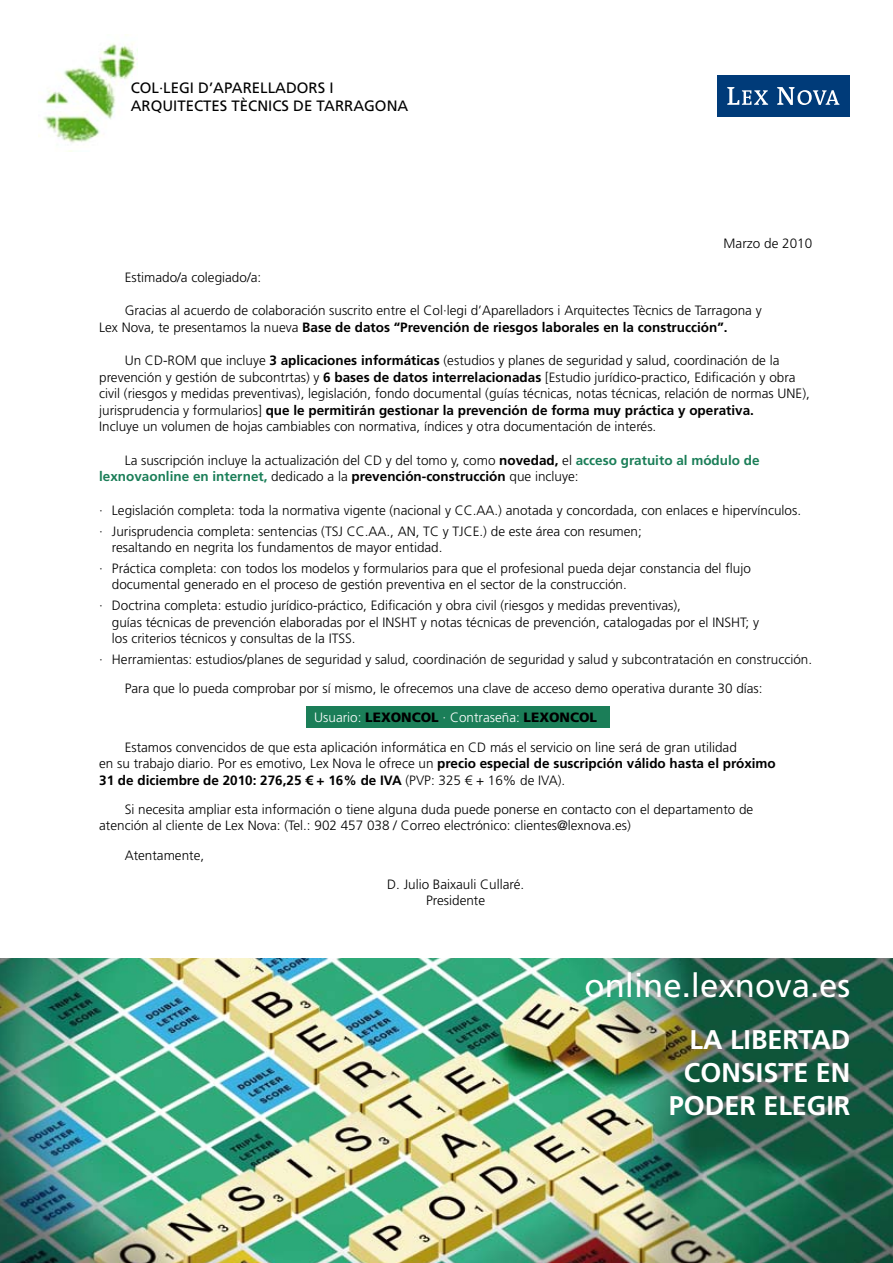
<style>
.page{position:relative;width:893px;height:1263px;background:#fff}
.page>*{position:absolute;margin:0;border:0;box-sizing:border-box;transform-origin:0 0}
.t1{font:33px "Frutiger LT Std";color:#fff}
.t2{font:700 27px/33px "Frutiger LT Std";color:#fff;text-align:right}
.t3{font:15px/18px "Frutiger LT Std";color:#000}
.t4{font:300 13.5px/16.5px "Frutiger LT Std";color:#000}
.t5{font:700 13.5px/16.5px "Frutiger LT Std";color:#000}
.t6{font:300 13.5px "Frutiger LT Std";color:#fff}
.s1{font-weight:700}
.s2{font-weight:700;color:#1b7e58}
.s3{font-weight:900;color:#000}
.s4{font-weight:300}
</style>
<div class="page">
<img style="left:0;top:958px;width:893px;height:305px">
<div style="left:717px;top:75px;width:132px;height:42px;background:#003b79"></div>
<svg style="left:727px;top:87px;width:41px;height:18px"></svg>
<svg style="left:777px;top:87px;width:62px;height:18px"></svg>
<div style="left:306px;top:706px;width:304px;height:22px;background:#1b7e58"></div>
<img style="left:38px;top:34px;width:100px;height:118px">
<p class="t3" style="left:131px;top:79px;width:277px">COL·LEGI D’APARELLADORS I<br>ARQUITECTES TÈCNICS DE TARRAGONA</p>
<p class="t4" style="left:724px;top:236px;width:90px">Marzo de 2010</p>
<p class="t4" style="left:125px;top:269px;width:138px">Estimado/a colegiado/a:</p>
<p class="t4" style="left:99px;top:303px;width:664px;text-indent:26px">Gracias al acuerdo de colaboración suscrito entre el Col·legi d’Aparelladors i Arquitectes Tècnics de Tarragona y<br>Lex Nova, te presentamos la nueva <span class="s1">Base de datos “Prevención de riesgos laborales en la construcción”.</span></p>
<p class="t4" style="left:99px;top:353px;width:712px;text-indent:26px">Un CD-ROM que incluye <span class="s1">3 aplicaciones informáticas</span> (estudios y planes de seguridad y salud, coordinación de la prevención y gestión de subcontrtas) y <span class="s1">6 bases de datos interrelacionadas</span> [Estudio jurídico-practico, Edificación y obra civil (riesgos y medidas preventivas), legislación, fondo documental (guías técnicas, notas técnicas, relación de normas UNE), jurisprudencia y formularios] <span class="s1">que le permitirán gestionar la prevención de forma muy práctica y operativa.<br></span>Incluye un volumen de hojas cambiables con normativa, índices y otra documentación de interés.</p>
<p class="t4" style="left:99px;top:452px;width:662px;text-indent:26px">La suscripción incluye la actualización del CD y del tomo y, como <span class="s1">novedad,</span> el <span class="s2">acceso gratuito al módulo de lexnovaonline en internet,</span> dedicado a la <span class="s1">prevención-construcción</span> que incluye:</p>
<p class="t4" style="left:99px;top:500px;width:703px;line-height:20.7px">· Legislación completa: toda la normativa vigente (nacional y CC.AA.) anotada y concordada, con enlaces e hipervínculos. · Jurisprudencia completa: sentencias (TSJ CC.AA., AN, TC y TJCE.) de este área con resumen;</p>
<p class="t4" style="left:99px;top:537px;width:653px;line-height:20.7px;text-indent:13px">resaltando en negrita los fundamentos de mayor entidad.<br>· Práctica completa: con todos los modelos y formularios para que el profesional pueda dejar constancia del flujo</p>
<p class="t4" style="left:99px;top:574px;width:583px;line-height:20.7px;text-indent:13px">documental generado en el proceso de gestión preventiva en el sector de la construcción.<br>· Doctrina completa: estudio jurídico-práctico, Edificación y obra civil (riesgos y medidas preventivas),</p>
<p class="t4" style="left:112px;top:614px;width:649px">guías técnicas de prevención elaboradas por el INSHT y notas técnicas de prevención, catalogadas por el INSHT; y los criterios técnicos y consultas de la ITSS.</p>
<p class="t4" style="left:99px;top:651px;width:714px">· Herramientas: estudios/planes de seguridad y salud, coordinación de seguridad y salud y subcontratación en construcción.</p>
<p class="t4" style="left:125px;top:680px;width:639px">Para que lo pueda comprobar por sí mismo, le ofrecemos una clave de acceso demo operativa durante 30 días:</p>
<p class="t6" style="left:314px;top:710px;width:284px">Usuario: <span class="s3">LEXONCOL</span> · Contraseña: <span class="s3">LEXONCOL</span></p>
<p class="t4" style="left:125px;top:739px;width:614px">Estamos convencidos de que esta aplicación informática en CD más el servicio on line será de gran utilidad</p>
<p class="t5" style="left:99px;top:755px;width:678px"><span class="s4">en su trabajo diario. Por es emotivo, Lex Nova le ofrece un</span> precio especial de suscripción válido hasta el próximo<br>31 de diciembre de 2010: 276,25 € + 16% de IVA <span class="s4">(PVP: 325 € + 16% de IVA).</span></p>
<p class="t4" style="left:99px;top:801px;width:656px;text-indent:26px">Si necesita ampliar esta información o tiene alguna duda puede ponerse en contacto con el departamento de atención al cliente de Lex Nova: (Tel.: 902 457 038 / Correo electrónico: clientes@lexnova.es)</p>
<p class="t4" style="left:125px;top:847px;width:81px">Atentamente,</p>
<p class="t4" style="left:387px;top:876px;width:139px;text-align:center">D. Julio Baixauli Cullaré.<br>Presidente</p>
<h1 class="t1" style="left:584px;top:966px;width:267px">ONLINE.LEXNOVA.ES</h1>
<h2 class="t2" style="left:669px;top:1023px;width:183px">LA LIBERTAD<br>CONSISTE EN<br>PODER ELEGIR</h2>
</div>
